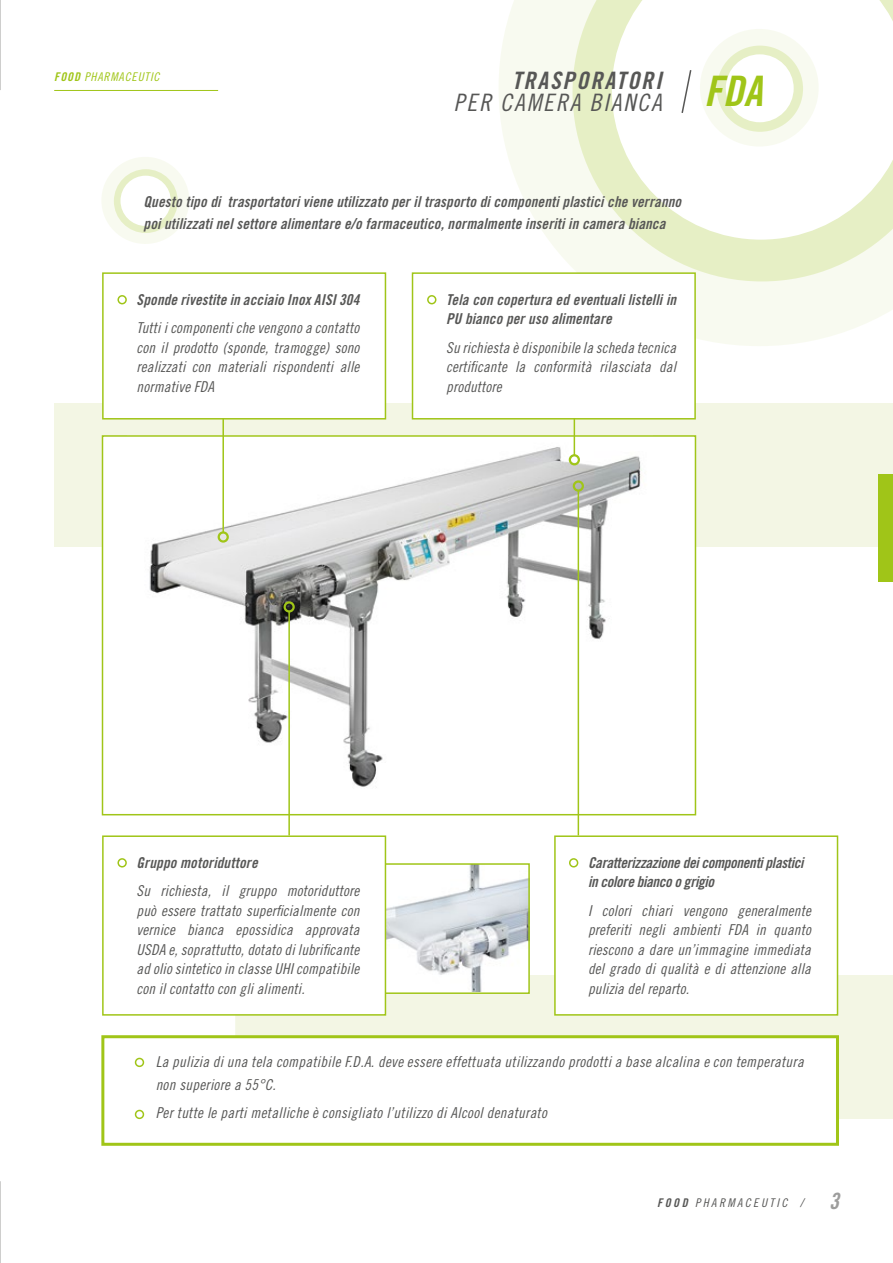
<style>
.page{position:relative;width:893px;height:1263px;background:#fff}
.page>*{position:absolute;margin:0;border:0;box-sizing:border-box;transform-origin:0 0}
.t1{font:42px "Trade Gothic LT Std Bd Cn 20 Obl";color:#a0c518}
.t2{font:24px "Trade Gothic LT Std Cn 18 Obl";letter-spacing:.08em;color:#575756}
.t3{font:24px "Trade Gothic LT Std Bd Cn 20 Obl";letter-spacing:.08em;color:#575756}
.t4{font:22.5px "Trade Gothic LT Std Bd Cn 20 Obl";color:#9d9d9c}
.t5{font:15px/19.5px "Trade Gothic LT Std Cn 18 Obl";letter-spacing:.01em;color:#575756;text-align:justify}
.t6{font:15px/19.5px "Trade Gothic LT Std Bd Cn 20 Obl";letter-spacing:.01em;color:#575756}
.t7{font:15px/19.5px "Trade Gothic LT Std Bd Cn 20 Obl";letter-spacing:-.02em;color:#575756}
.t8{font:12px "Trade Gothic LT Std Cn 18 Obl";letter-spacing:.2em;color:#575756}
.t9{font:12px "Trade Gothic LT Std Cn 18 Obl";letter-spacing:.07em;color:#a0c518}
.s1{font-family:"Trade Gothic LT Std Bd Cn 20 Obl"}
</style>
<div class="page">
<hr style="left:0;top:0;width:1px;height:1263px;background:#9d9d9c">
<div style="left:54px;top:975px;width:839px;height:144px;background:#f3f6e4"></div>
<div style="left:1px;top:91px;width:233px;height:1089px;background:#fff"></div>
<div style="left:0;top:90px;width:235px;height:1091px;border:2px solid #fff"></div>
<div style="left:54px;top:404px;width:839px;height:143px;background:#f3f6e4"></div>
<div style="left:102px;top:436px;width:593px;height:379px;background:#fff"></div>
<img style="left:149px;top:438px;width:493px;height:374px">
<div style="left:102px;top:435px;width:594px;height:380px;border:2px solid #a0c518"></div>
<svg style="left:499px;top:0;width:394px;height:346px;fill:#f8faf0"></svg>
<svg style="left:572px;top:0;width:321px;height:281px;fill:#e6efc5"></svg>
<svg style="left:612px;top:0;width:281px;height:240px"></svg>
<div style="left:700px;top:29px;width:119px;height:118px;background:#f8faf0;border-radius:50%"></div>
<div style="left:717px;top:46px;width:86px;height:86px;background:#e6efc5;border-radius:50%"></div>
<div style="left:726px;top:54px;width:68px;height:68px;background:#fff;border-radius:50%"></div>
<hr style="left:54px;top:90px;width:164px;height:1px;background:#a0c518">
<svg style="left:680px;top:68px;width:12px;height:47px"></svg>
<div style="left:102px;top:272px;width:284px;height:147px;background:#fff;border:2px solid #a0c518"></div>
<div style="left:554px;top:835px;width:284px;height:181px;background:#fff;border:2px solid #a0c518"></div>
<div style="left:412px;top:272px;width:284px;height:147px;background:#fff;border:2px solid #a0c518"></div>
<div style="left:101px;top:1035px;width:738px;height:111px;background:#fff;border:3px solid #a0c518"></div>
<hr style="left:288px;top:611px;width:2px;height:224px;background:#a0c518">
<div style="left:284px;top:601px;width:11px;height:11px;border:2px solid #a0c518;border-radius:50%"></div>
<hr style="left:578px;top:490px;width:1px;height:345px;background:#a0c518">
<div style="left:573px;top:480px;width:11px;height:12px;border:2px solid #a0c518;border-radius:50%"></div>
<img style="left:386px;top:866px;width:141px;height:125px">
<div style="left:362px;top:863px;width:168px;height:131px;border:2px solid #a0c518"></div>
<div style="left:102px;top:835px;width:284px;height:181px;background:#fff;border:2px solid #a0c518"></div>
<div style="left:101px;top:157px;width:88px;height:87px;background:#f8faf0;border-radius:50%"></div>
<svg style="left:114px;top:169px;width:64px;height:64px"></svg>
<div style="left:120px;top:176px;width:51px;height:50px;background:#fff;border-radius:50%"></div>
<div style="left:878px;top:474px;width:15px;height:107px;background:#a0c518"></div>
<div style="left:117px;top:295px;width:10px;height:9px;border:2px solid #a0c518;border-radius:50%"></div>
<div style="left:117px;top:858px;width:10px;height:9px;border:2px solid #a0c518;border-radius:50%"></div>
<div style="left:569px;top:858px;width:9px;height:9px;border:2px solid #a0c518;border-radius:50%"></div>
<div style="left:427px;top:295px;width:9px;height:9px;border:2px solid #a0c518;border-radius:50%"></div>
<div style="left:135px;top:1058px;width:9px;height:9px;border:2px solid #a0c518;border-radius:50%"></div>
<div style="left:135px;top:1110px;width:9px;height:9px;border:2px solid #a0c518;border-radius:50%"></div>
<hr style="left:222px;top:418px;width:2px;height:114px;background:#a0c518">
<div style="left:218px;top:531px;width:11px;height:12px;border:2px solid #a0c518;border-radius:50%"></div>
<hr style="left:574px;top:418px;width:1px;height:37px;background:#a0c518">
<div style="left:569px;top:454px;width:11px;height:11px;border:2px solid #a0c518;border-radius:50%"></div>
<p class="t9" style="left:54px;top:70px;width:107px"><span class="s1">FOOD</span> PHARMACEUTIC</p>
<h2 class="t3" style="left:512px;top:65px;width:151px">TRASPORATORI</h2>
<h2 class="t2" style="left:454px;top:88px;width:209px">PER CAMERA BIANCA</h2>
<h1 class="t1" style="left:704px;top:65px;width:60px">FDA</h1>
<p class="t6" style="left:144px;top:191px;width:539px;line-height:22.5px">Questo tipo di trasportatori viene utilizzato per il trasporto di componenti plastici che verranno poi utilizzati nel settore alimentare e/o farmaceutico, normalmente inseriti in camera bianca</p>
<p class="t6" style="left:137px;top:290px;width:224px">Sponde rivestite in acciaio Inox AISI 304</p>
<p class="t5" style="left:137px;top:318px;width:224px">Tutti i componenti che vengono a contatto con il prodotto (sponde, tramogge) sono realizzati con materiali rispondenti alle normative FDA</p>
<p class="t6" style="left:446px;top:290px;width:231px">Tela con copertura ed eventuali listelli in<br>PU bianco per uso alimentare</p>
<p class="t5" style="left:446px;top:338px;width:231px">Su richiesta è disponibile la scheda tecnica certificante la conformità rilasciata dal produttore</p>
<p class="t6" style="left:137px;top:853px;width:123px">Gruppo motoriduttore</p>
<p class="t5" style="left:137px;top:881px;width:224px">Su richiesta, il gruppo motoriduttore può essere trattato superficialmente con vernice bianca epossidica approvata USDA e, soprattutto, dotato di lubrificante ad olio sintetico in classe UHI compatibile con il contatto con gli alimenti.</p>
<p class="t7" style="left:588px;top:853px;width:217px">Caratterizzazione dei componenti plastici in colore bianco o grigio</p>
<p class="t5" style="left:588px;top:901px;width:224px">I colori chiari vengono generalmente preferiti negli ambienti FDA in quanto riescono a dare un’immagine immediata del grado di qualità e di attenzione alla pulizia del reparto.</p>
<p class="t5" style="left:156px;top:1051px;width:649px;line-height:22.5px">La pulizia di una tela compatibile F.D.A. deve essere effettuata utilizzando prodotti a base alcalina e con temperatura non superiore a 55°C.</p>
<p class="t5" style="left:156px;top:1104px;width:393px">Per tutte le parti metalliche è consigliato l’utilizzo di Alcool denaturato</p>
<p class="t8" style="left:657px;top:1195px;width:148px"><span class="s1">FOOD</span> PHARMACEUTIC /</p>
<h3 class="t4" style="left:829px;top:1187px;width:11px">3</h3>
</div>
